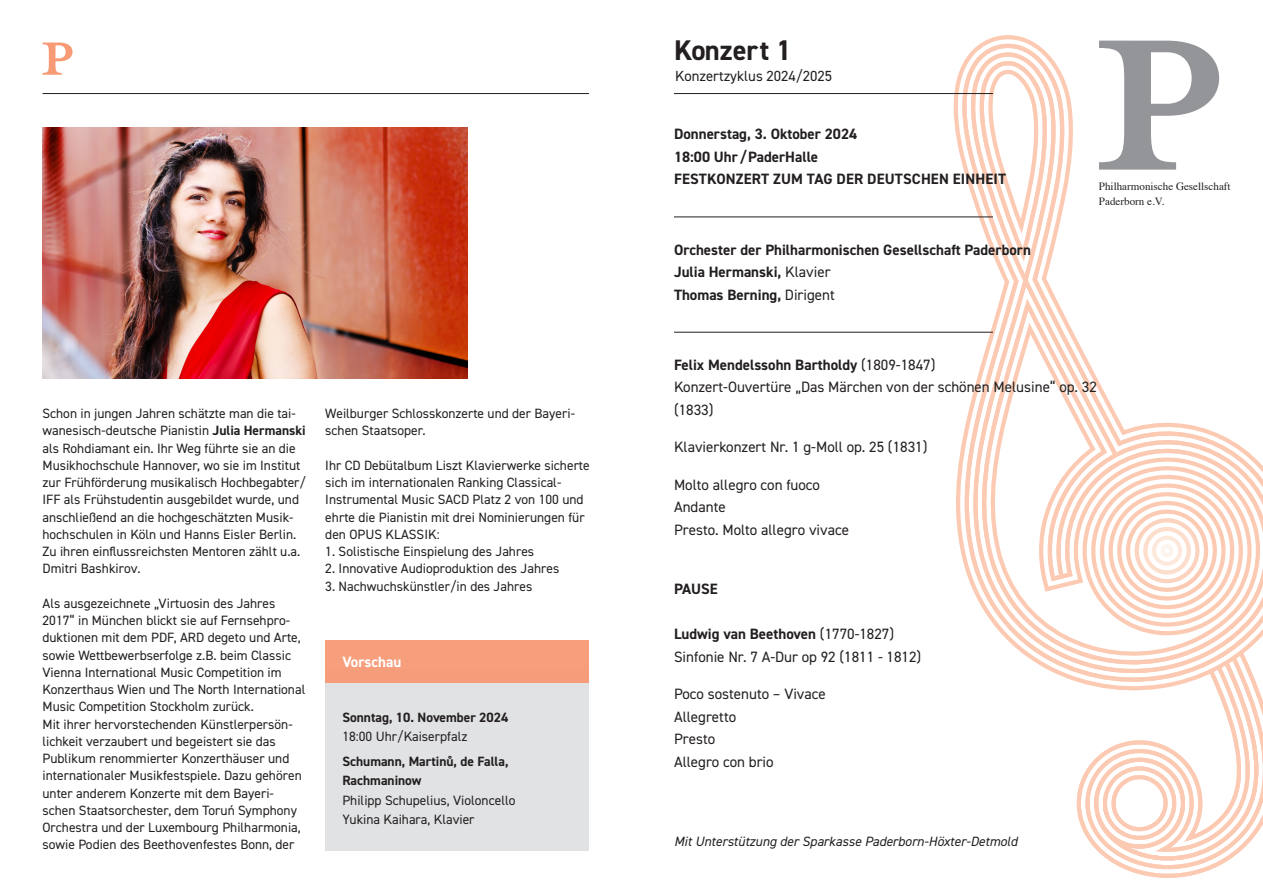
<style>
.page{position:relative;width:1263px;height:893px;background:#fff}
.page>*{position:absolute;margin:0;border:0;box-sizing:border-box;transform-origin:0 0}
.t1{font:700 28.5px "DIN2014";color:#231f20}
.t2{font:15px/22.5px "DIN2014";color:#231f20}
.t3{font:700 15px/22.5px "DIN2014";color:#231f20}
.t4{font:700 15px "DIN2014";color:#fff}
.t5{font:14.7px "DIN2014";color:#231f20}
.t6{font:13.5px/17.2px "DIN2014";color:#231f20}
.t7{font:700 13.5px/19.5px "DIN2014";color:#231f20}
.t8{font:italic 13.5px "DIN2014";color:#231f20}
.t9{font:11.1px/14.4px "Times";color:#231f20}
.s1{font-weight:700}
.s2{font-weight:400}
</style>
<div class="page">
<svg style="left:1076px;top:778px;width:6px;height:50px"></svg>
<svg style="left:953px;top:49px;width:310px;height:634px"></svg>
<svg style="left:1082px;top:653px;width:181px;height:225px"></svg>
<hr style="left:43px;top:93px;width:546px;height:1px;background:#231f20">
<hr style="left:674px;top:93px;width:319px;height:1px;background:#231f20">
<svg style="left:1099px;top:41px;width:120px;height:129px"></svg>
<div style="left:325px;top:670px;width:264px;height:180px;background:#e0e1e3"></div>
<div style="left:325px;top:640px;width:264px;height:42px;background:#f79a76"></div>
<hr style="left:674px;top:217px;width:319px;height:1px;background:#231f20">
<hr style="left:674px;top:332px;width:319px;height:1px;background:#231f20">
<svg style="left:43px;top:43px;width:30px;height:32px"></svg>
<img style="left:43px;top:128px;width:425px;height:250px">
<p class="t6" style="left:43px;top:404px;width:265px">Schon in jungen Jahren schätzte man die tai&shy;wanesisch-deutsche Pianistin <span class="s1">Julia Hermanski </span>als Rohdiamant ein. Ihr Weg führte sie an die Musikhochschule Hannover, wo sie im Institut zur Frühförderung musikalisch Hochbegabter/ IFF als Frühstudentin ausgebildet wurde, und anschließend an die hochgeschätzten Musik&shy;hochschulen in Köln und Hanns Eisler Berlin.<br>Zu ihren einflussreichsten Mentoren zählt u.a.<br>Dmitri Bashkirov.</p>
<p class="t6" style="left:43px;top:594px;width:264px">Als ausgezeichnete „Virtuosin des Jahres 2017“ in München blickt sie auf Fernsehpro&shy;duktionen mit dem PDF, ARD degeto und Arte, sowie Wettbewerbserfolge z.B. beim Classic Vienna International Music Competition im Konzerthaus Wien und The North International Music Competition Stockholm zurück.<br>Mit ihrer hervorstechenden Künstlerpersön&shy;lichkeit verzaubert und begeistert sie das Publikum renommierter Konzerthäuser und internationaler Musikfestspiele. Dazu gehören unter anderem Konzerte mit dem Bayeri&shy;schen Staatsorchester, dem Toruń Symphony Orchestra und der Luxembourg Philharmonia, sowie Podien des Beethovenfestes Bonn, der</p>
<p class="t6" style="left:325px;top:405px;width:251px">Weilburger Schlosskonzerte und der Bayeri&shy;schen Staatsoper.</p>
<p class="t6" style="left:325px;top:456px;width:266px">Ihr CD Debütalbum Liszt Klavierwerke sicherte sich im internationalen Ranking Classical-Instrumental Music SACD Platz 2 von 100 und ehrte die Pianistin mit drei Nominierungen für den OPUS KLASSIK:</p>
<p class="t6" style="left:325px;top:543px;width:210px">1. Solistische Einspielung des Jahres</p>
<p class="t6" style="left:325px;top:560px;width:235px">2. Innovative Audioproduktion des Jahres</p>
<p class="t6" style="left:325px;top:577px;width:209px">3. Nachwuchskünstler/in des Jahres</p>
<p class="t4" style="left:342px;top:652px;width:60px">Vorschau</p>
<p class="t7" style="left:342px;top:707px;width:168px">Sonntag, 10. November 2024</p>
<p class="t6" style="left:342px;top:728px;width:127px">18:00 Uhr/Kaiserpfalz</p>
<p class="t7" style="left:342px;top:751px;width:168px">Schumann, Martinů, de Falla,<br>Rachmaninow</p>
<p class="t6" style="left:342px;top:790px;width:175px;line-height:19.5px">Philipp Schupelius, Violoncello<br>Yukina Kaihara, Klavier</p>
<h1 class="t1" style="left:674px;top:32px;width:119px">Konzert 1</h1>
<p class="t5" style="left:675px;top:67px;width:159px">Konzertzyklus 2024/2025</p>
<p class="t3" style="left:674px;top:123px;width:334px">Donnerstag, 3. Oktober 2024<br>18:00 Uhr/PaderHalle<br>FESTKONZERT ZUM TAG DER DEUTSCHEN EINHEIT</p>
<p class="t3" style="left:674px;top:238px;width:358px">Orchester der Philharmonischen Gesellschaft Paderborn<br>Julia Hermanski, <span class="s2">Klavier<br></span>Thomas Berning, <span class="s2">Dirigent</span></p>
<p class="t9" style="left:1099px;top:178px;width:133px">Philharmonische Gesellschaft<br>Paderborn e.V.</p>
<p class="t2" style="left:674px;top:353px;width:424px"><span class="s1">Felix Mendelssohn Bartholdy</span> (1809-1847)<br>Konzert-Ouvertüre „Das Märchen von der schönen Melusine“ op. 32 (1833)</p>
<p class="t2" style="left:674px;top:435px;width:255px">Klavierkonzert Nr. 1 g-Moll op. 25 (1831)</p>
<p class="t2" style="left:674px;top:473px;width:177px">Molto allegro con fuoco<br>Andante<br>Presto. Molto allegro vivace</p>
<p class="t3" style="left:674px;top:578px;width:45px">PAUSE</p>
<p class="t2" style="left:674px;top:623px;width:249px"><span class="s1">Ludwig van Beethoven</span> (1770-1827)<br>Sinfonie Nr. 7 A-Dur op 92 (1811 - 1812)</p>
<p class="t2" style="left:674px;top:683px;width:153px">Poco sostenuto – Vivace<br>Allegretto<br>Presto<br>Allegro con brio</p>
<p class="t8" style="left:674px;top:833px;width:345px">Mit Unterstützung der Sparkasse Paderborn-Höxter-Detmold</p>
</div>
